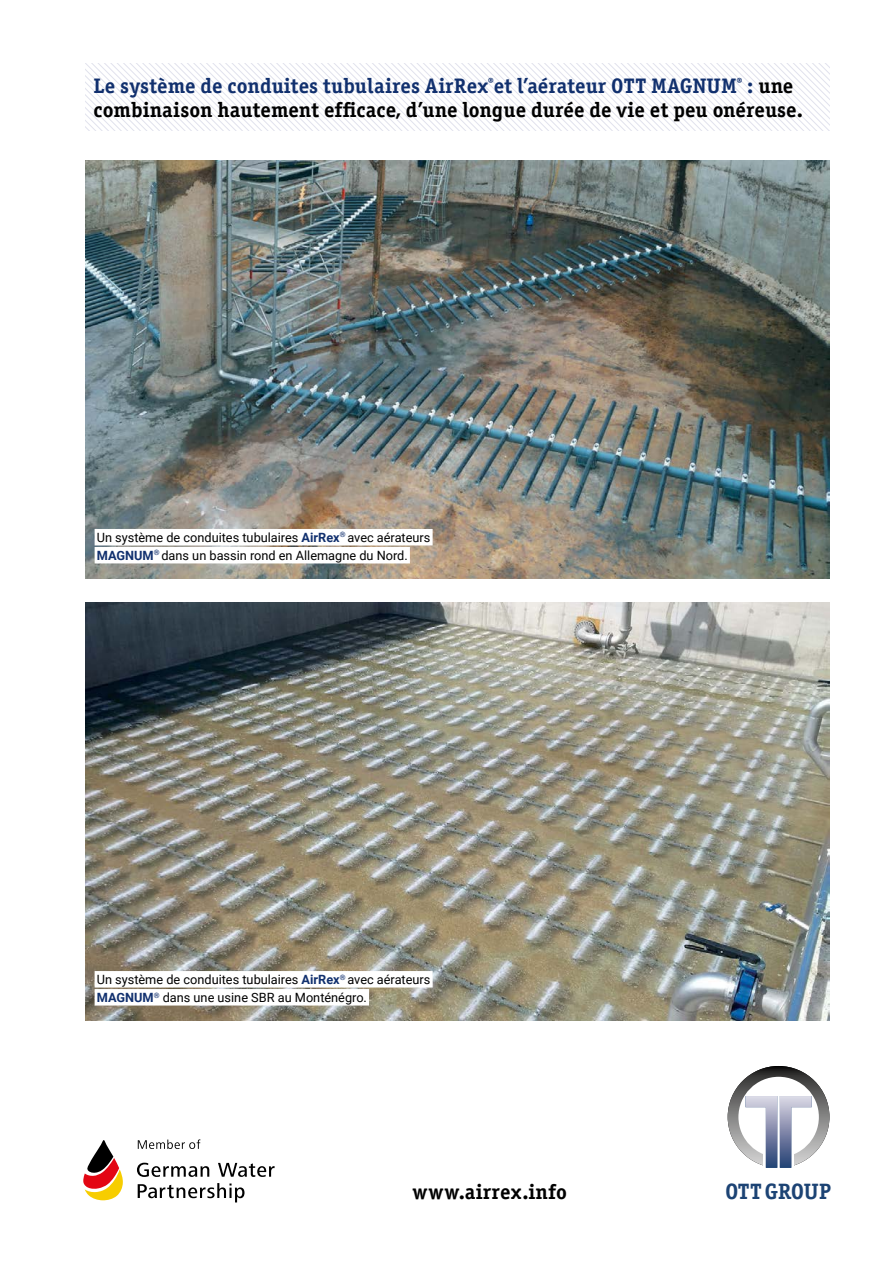
<style>
.page{position:relative;width:893px;height:1263px;background:#fff}
.page>*{position:absolute;margin:0;border:0;box-sizing:border-box;transform-origin:0 0}
.t1{font:700 22.2px "Officina Serif ITC";color:#1c4374}
.t2{font:700 21px/24px "Officina Serif ITC";color:#000}
.t3{font:12.75px/18px "Roboto";color:#000}
.s1{color:#11306e}
.s2{font-weight:700;color:#11306e}
</style>
<div class="page">
<svg style="left:137px;top:1163px;width:72px;height:14px"></svg>
<svg style="left:218px;top:1163px;width:57px;height:14px"></svg>
<svg style="left:138px;top:1183px;width:106px;height:19px"></svg>
<svg style="left:83px;top:1140px;width:40px;height:60px"></svg>
<svg style="left:138px;top:1139px;width:62px;height:10px"></svg>
<img style="left:85px;top:161px;width:744px;height:418px">
<img style="left:85px;top:603px;width:744px;height:418px">
<div style="left:95px;top:529px;width:338px;height:16px;background:#fff"></div>
<div style="left:95px;top:547px;width:315px;height:16px;background:#fff"></div>
<div style="left:95px;top:971px;width:338px;height:16px;background:#fff"></div>
<div style="left:95px;top:989px;width:274px;height:16px;background:#fff"></div>
<svg style="left:85px;top:64px;width:744px;height:67px"></svg>
<svg style="left:728px;top:1066px;width:101px;height:102px;background:#666665"></svg>
<div style="left:738px;top:1077px;width:81px;height:80px;background:#fff;border-radius:50%"></div>
<svg style="left:745px;top:1096px;width:67px;height:72px"></svg>
<h2 class="t2" style="left:94px;top:73px;width:711px"><span class="s1">Le système de conduites tubulaires AirRex</span><sup>®</sup><span class="s1">et l’aérateur OTT MAGNUM</span><sup>®</sup> <span class="s1">:</span> une combinaison hautement efficace, d’une longue durée de vie et peu onéreuse.</h2>
<p class="t3" style="left:97px;top:528px;width:335px">Un système de conduites tubulaires <span class="s2">AirRex</span><sup>®</sup> avec aérateurs<br><span class="s2">MAGNUM</span><sup>®</sup> dans un bassin rond en Allemagne du Nord.</p>
<p class="t3" style="left:97px;top:970px;width:335px">Un système de conduites tubulaires <span class="s2">AirRex</span><sup>®</sup> avec aérateurs<br><span class="s2">MAGNUM</span><sup>®</sup> dans une usine SBR au Monténégro.</p>
<h2 class="t2" style="left:412px;top:1179px;width:156px">www.airrex.info</h2>
<h1 class="t1" style="left:725px;top:1177px;width:107px">OTT GROUP</h1>
</div>
